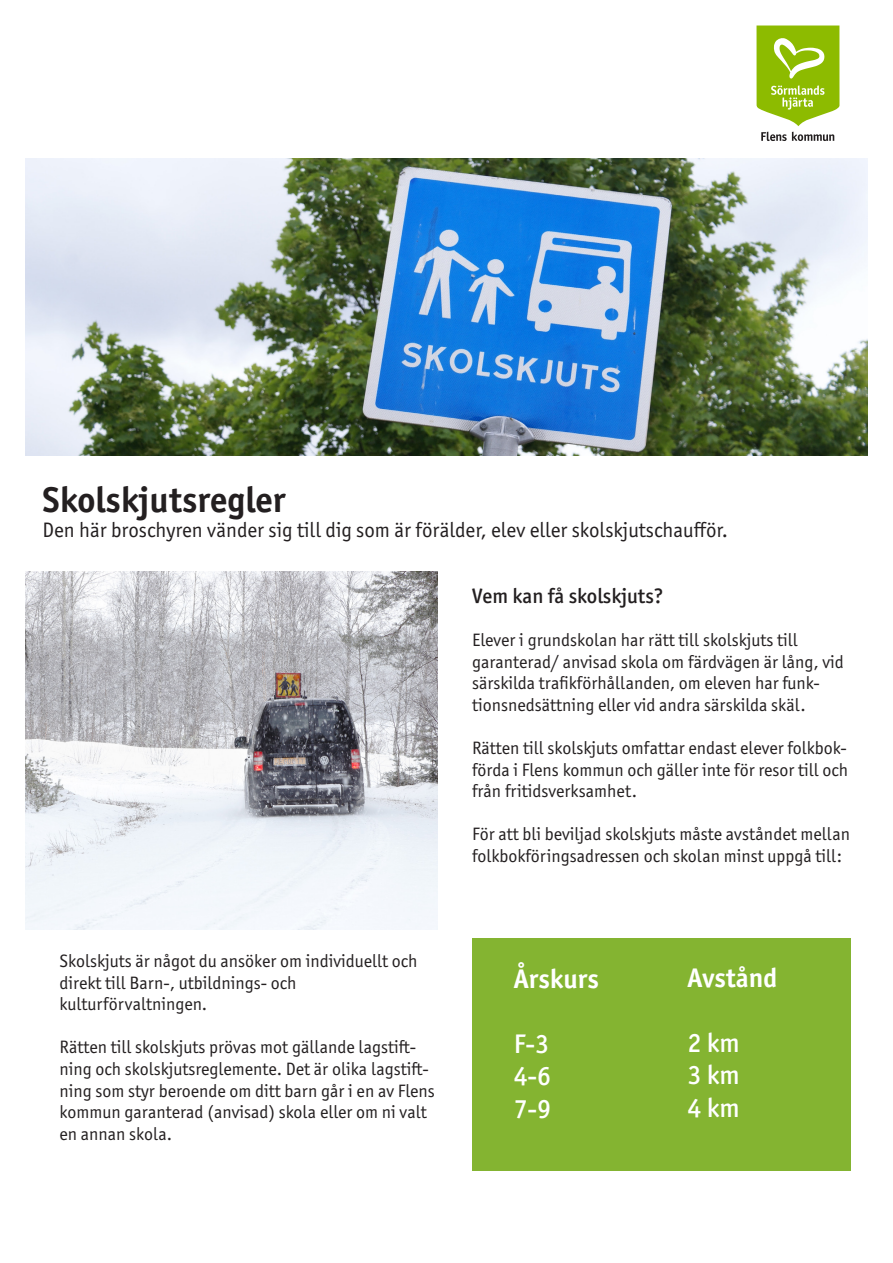
<style>
.page{position:relative;width:893px;height:1263px;background:#fff}
.page>*{position:absolute;margin:0;border:0;box-sizing:border-box;transform-origin:0 0}
.t1{font:700 36px "Officina Sans ITC Pro";color:#231f20}
.t2{font:500 27px "Officina Sans ITC Pro";color:#fff}
.t3{font:700 27px "Officina Sans ITC Pro";color:#fff}
.t4{font:21px "Officina Sans ITC Pro";color:#231f20}
.t5{font:500 21px "Officina Sans ITC Pro";color:#231f20}
.t6{font:18px/21.6px "Officina Sans ITC Pro";color:#231f20}
</style>
<div class="page">
<img style="left:26px;top:158px;width:841px;height:297px">
<svg style="left:756px;top:26px;width:83px;height:100px"></svg>
<svg style="left:761px;top:132px;width:73px;height:9px"></svg>
<div style="left:472px;top:938px;width:378px;height:232px;background:#84b431"></div>
<img style="left:26px;top:572px;width:412px;height:357px">
<p class="t1" style="left:43px;top:477px;width:244px">Skolskjutsregler</p>
<p class="t4" style="left:43px;top:517px;width:687px">Den här broschyren vänder sig till dig som är förälder, elev eller skolskjutschaufför.</p>
<p class="t6" style="left:60px;top:950px;width:359px">Skolskjuts är något du ansöker om individuellt och direkt till Barn-, utbildnings- och</p>
<p class="t6" style="left:60px;top:993px;width:149px">kulturförvaltningen.</p>
<p class="t6" style="left:60px;top:1036px;width:377px">Rätten till skolskjuts prövas mot gällande lagstift&shy;ning och skolskjutsreglemente. Det är olika lagstift&shy;ning som styr beroende om ditt barn går i en av Flens kommun garanterad (anvisad) skola eller om ni valt en annan skola.</p>
<p class="t5" style="left:472px;top:583px;width:193px">Vem kan få skolskjuts?</p>
<p class="t6" style="left:472px;top:629px;width:373px">Elever i grundskolan har rätt till skolskjuts till garanterad/ anvisad skola om färdvägen är lång, vid särskilda trafikförhållanden, om eleven har funk&shy;tionsnedsättning eller vid andra särskilda skäl.</p>
<p class="t6" style="left:472px;top:737px;width:378px;text-align:justify">Rätten till skolskjuts omfattar endast elever folkbok&shy;förda i Flens kommun och gäller inte för resor till och från fritidsverksamhet.</p>
<p class="t6" style="left:472px;top:823px;width:380px">För att bli beviljad skolskjuts måste avståndet mellan folkbokföringsadressen och skolan minst uppgå till:</p>
<p class="t3" style="left:514px;top:962px;width:87px">Årskurs</p>
<p class="t2" style="left:514px;top:1027px;width:37px">F-3</p>
<p class="t2" style="left:514px;top:1060px;width:39px">4-6</p>
<p class="t2" style="left:514px;top:1092px;width:39px">7-9</p>
<p class="t3" style="left:687px;top:961px;width:92px">Avstånd</p>
<p class="t2" style="left:687px;top:1026px;width:54px">2 km</p>
<p class="t2" style="left:687px;top:1059px;width:54px">3 km</p>
<p class="t2" style="left:687px;top:1091px;width:54px">4 km</p>
</div>
